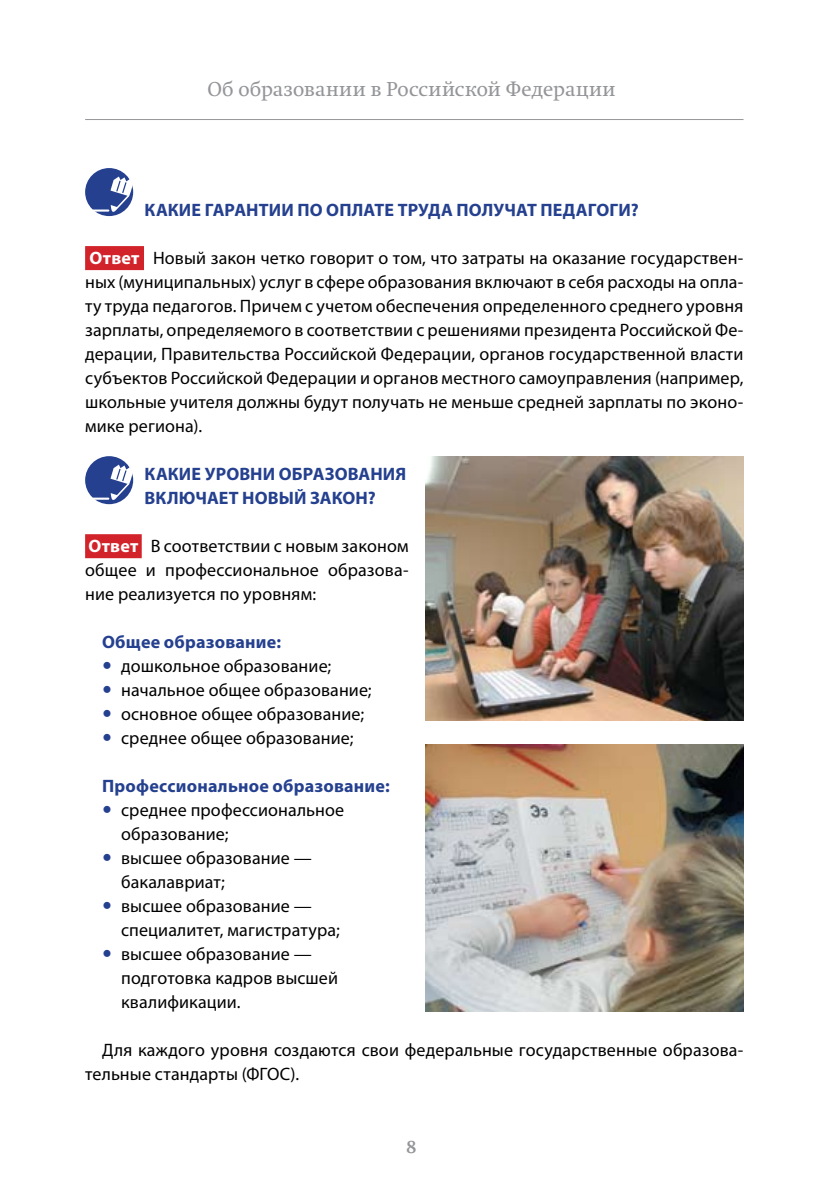
<style>
.page{position:relative;width:840px;height:1191px;background:#fff}
.page>*{position:absolute;margin:0;border:0;box-sizing:border-box;transform-origin:0 0}
.t1{font:20px "Swift C";letter-spacing:.01em;color:#939598}
.t2{font:18px/24px "Myriad Pro";letter-spacing:.01em;color:#000}
.t3{font:700 18px/24px "Myriad Pro";letter-spacing:.005em;color:#24408f}
.s1{font-weight:700;color:#fff}
.s2{font-weight:700;color:#24408f}
</style>
<div class="page">
<hr style="left:85px;top:119px;width:658px;height:1px;background:#939598">
<div style="left:85px;top:246px;width:59px;height:24px;background:#d2232a"></div>
<div style="left:85px;top:168px;width:48px;height:48px;background:#24408f;border-radius:50%"></div>
<svg style="left:92px;top:176px;width:41px;height:36px"></svg>
<div style="left:85px;top:456px;width:48px;height:48px;background:#24408f;border-radius:50%"></div>
<svg style="left:92px;top:464px;width:41px;height:36px"></svg>
<div style="left:85px;top:534px;width:57px;height:24px;background:#d2232a"></div>
<img style="left:425px;top:456px;width:318px;height:264px">
<img style="left:425px;top:744px;width:318px;height:267px">
<p class="t1" style="left:207px;top:77px;width:409px">Об образовании в Российской Федерации</p>
<p class="t3" style="left:144px;top:197px;width:495px">Какие гарантии по оплате труда получат педагоги?</p>
<p class="t2" style="left:85px;top:246px;width:659px;text-align:justify"><span class="s1">Ответ</span> Новый закон четко говорит о том, что затраты на оказание государствен&shy;ных (муниципальных) услуг в сфере образования включают в себя расходы на опла&shy;ту труда педагогов. Причем с учетом обеспечения определенного среднего уровня зарплаты, определяемого в соответствии с решениями президента Российской Фе&shy;дерации, Правительства Российской Федерации, органов государственной власти субъектов Российской Федерации и органов местного самоуправления (например, школьные учителя должны будут получать не меньше средней зарплаты по эконо&shy;мике региона).</p>
<p class="t3" style="left:144px;top:461px;width:263px">Какие уровни образования включает новый закон?</p>
<p class="t2" style="left:85px;top:534px;width:325px;text-align:justify"><span class="s1">Ответ</span> В соответствии с новым законом общее и профессиональное образова&shy;ние реализуется по уровням:</p>
<p class="t2" style="left:121px;top:630px;width:252px;text-indent:-19px"><span class="s2">Общее образование: </span>дошкольное образование; начальное общее образование; основное общее образование; среднее общее образование;</p>
<p class="t2" style="left:121px;top:774px;width:270px;text-indent:-19px"><span class="s2">Профессиональное образование: </span>среднее профессиональное образование;<br>высшее образование — бакалавриат;<br>высшее образование — специалитет, магистратура; высшее образование — подготовка кадров высшей квалификации.</p>
<p class="t2" style="left:85px;top:1038px;width:659px;text-indent:17px">Для каждого уровня создаются свои федеральные государственные образова&shy;тельные стандарты (ФГОС).</p>
</div>
